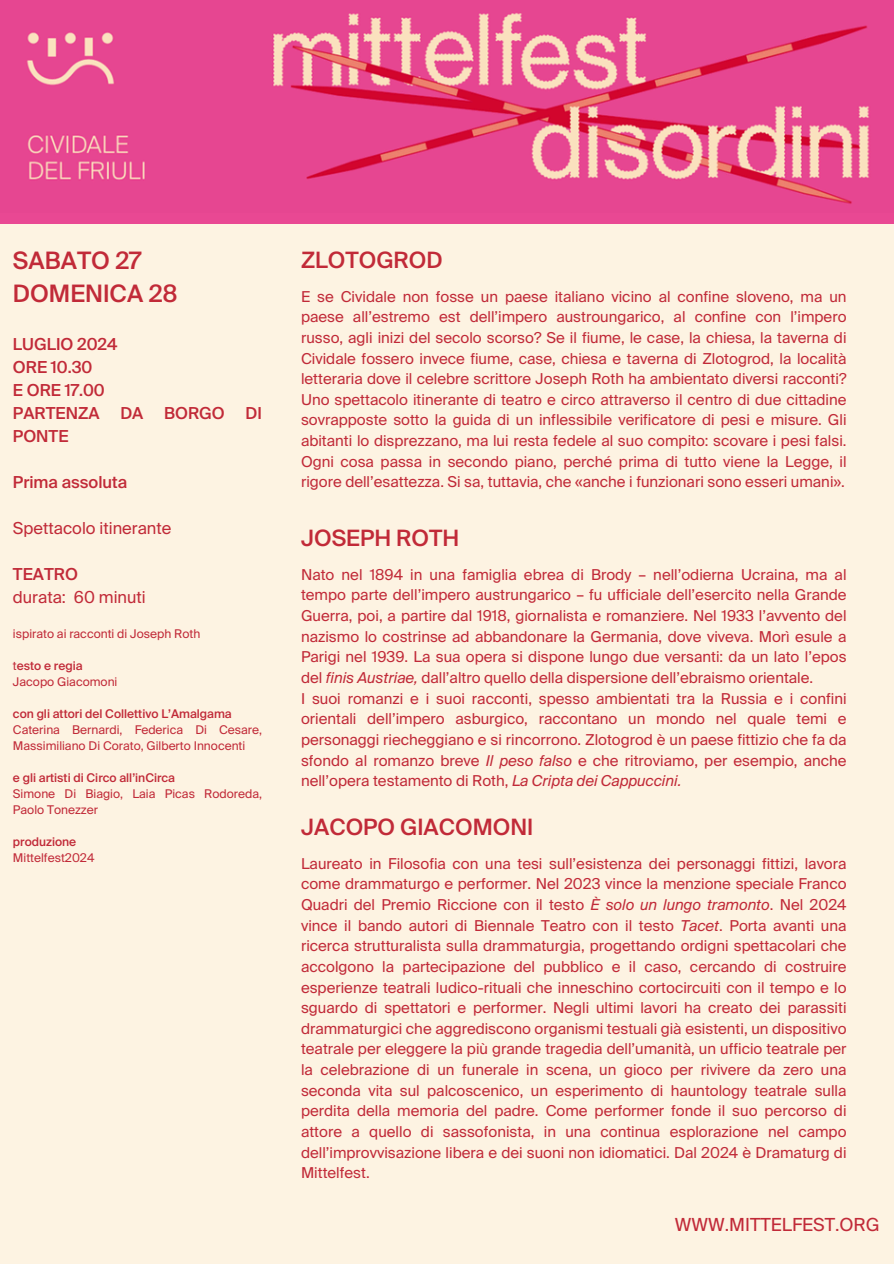
<style>
.page{position:relative;width:894px;height:1264px;background:#fff}
.page>*{position:absolute;margin:0;border:0;box-sizing:border-box;transform-origin:0 0}
.t1{font:500 24px/33px "Suisse Intl";color:#c12a38}
.t2{font:500 22.5px "Suisse Intl";color:#c12a38}
.t3{font:18px "Suisse Intl";color:#c12a38}
.t4{font:500 16.5px/23px "Suisse Intl";color:#c12a38}
.t5{font:16.5px/23px "Suisse Intl";color:#c12a38}
.t6{font:15px/20.5px "Suisse Intl";color:#c12a38;text-align:justify}
.t7{font:12px/16px "Suisse Intl";color:#c12a38}
.t8{font:500 12px "Suisse Intl";color:#c12a38}
.s1{font-weight:500}
.s2{font-weight:400}
.s3{font-style:italic}
</style>
<div class="page">
<div style="left:0;top:0;width:893px;height:1263px;background:#fdf3e2"></div>
<div style="left:0;top:0;width:893px;height:224px;background:#e94893"></div>
<img style="left:27px;top:13px;width:842px;height:191px">
<p class="t1" style="left:13px;top:244px;width:166px">SABATO 27<br>DOMENICA 28</p>
<p class="t4" style="left:13px;top:333px;width:106px">LUGLIO 2024<br>ORE 10.30<br>E ORE 17.00<br>PARTENZA</p>
<p class="t4" style="left:120px;top:402px;width:25px">DA</p>
<p class="t4" style="left:164px;top:402px;width:62px">BORGO</p>
<p class="t4" style="left:245px;top:402px;width:18px">DI</p>
<p class="t4" style="left:13px;top:425px;width:57px">PONTE</p>
<p class="t4" style="left:13px;top:471px;width:116px">Prima assoluta</p>
<p class="t5" style="left:13px;top:517px;width:160px">Spettacolo itinerante</p>
<p class="t5" style="left:13px;top:563px;width:134px"><span class="s1">TEATRO<br></span>durata: 60 minuti</p>
<p class="t7" style="left:13px;top:626px;width:189px">ispirato ai racconti di Joseph Roth</p>
<p class="t8" style="left:13px;top:658px;width:71px"><span class="s2">t</span>esto e regia</p>
<p class="t7" style="left:13px;top:674px;width:106px">Jacopo Giacomoni</p>
<p class="t8" style="left:13px;top:706px;width:220px">con gli attori del Collettivo L’Amalgama</p>
<p class="t7" style="left:13px;top:722px;width:250px">Caterina Bernardi, Federica Di Cesare,<br>Massimiliano Di Corato, Gilberto Innocenti</p>
<h6 class="t8" style="left:13px;top:770px;width:164px">e gli artisti di Circo all’inCirca</h6>
<h1 class="t7" style="left:13px;top:786px;width:250px">Simone Di Biagio, Laia Picas Rodoreda,<br>Paolo Tonezzer</h1>
<h1 class="t8" style="left:13px;top:834px;width:65px">produzione</h1>
<h6 class="t7" style="left:13px;top:850px;width:83px">Mittelfest2024</h6>
<h1 class="t2" style="left:301px;top:246px;width:143px">ZLOTOGROD</h1>
<h2 class="t6" style="left:301px;top:286px;width:547px">E se Cividale non fosse un paese italiano vicino al confine sloveno, ma un paese all’estremo est dell’impero austroungarico, al confine con l’impero russo, agli inizi del secolo scorso? Se il fiume, le case, la chiesa, la taverna di Cividale fossero invece fiume, case, chiesa e taverna di Zlotogrod, la località letteraria dove il celebre scrittore Joseph Roth ha ambientato diversi racconti?<br>Uno spettacolo itinerante di teatro e circo attraverso il centro di due cittadine sovrapposte sotto la guida di un inflessibile verificatore di pesi e misure. Gli abitanti lo disprezzano, ma lui resta fedele al suo compito: scovare i pesi falsi.<br>Ogni cosa passa in secondo piano, perché prima di tutto viene la Legge, il rigore dell’esattezza. Si sa, tuttavia, che «anche i funzionari sono esseri umani».</h2>
<h4 class="t2" style="left:301px;top:524px;width:160px">JOSEPH ROTH</h4>
<h5 class="t6" style="left:301px;top:564px;width:547px;text-align:left">Nato nel 1894 in una famiglia ebrea di Brody – nell’odierna Ucraina, ma al tempo parte dell’impero austrungarico – fu ufficiale dell’esercito nella Grande Guerra, poi, a partire dal 1918, giornalista e romanziere. Nel 1933 l’avvento del nazismo lo costrinse ad abbandonare la Germania, dove viveva. Morì esule a Parigi nel 1939. La sua opera si dispone lungo due versanti: da un lato l’epos del <span class="s3">finis Austriae,</span> dall’altro quello della dispersione dell’ebraismo orientale.<br>I suoi romanzi e i suoi racconti, spesso ambientati tra la Russia e i confini orientali dell’impero asburgico, raccontano un mondo nel quale temi e personaggi riecheggiano e si rincorrono. Zlotogrod è un paese fittizio che fa da sfondo al romanzo breve <span class="s3">Il peso falso</span> e che ritroviamo, per esempio, anche nell’opera testamento di Roth, <span class="s3">La Cripta dei Cappuccini.</span></h5>
<h5 class="t2" style="left:301px;top:812px;width:234px">JACOPO GIACOMONI</h5>
<p class="t6" style="left:301px;top:853px;width:547px">Laureato in Filosofia con una tesi sull’esistenza dei personaggi fittizi, lavora come drammaturgo e performer. Nel 2023 vince la menzione speciale Franco Quadri del Premio Riccione con il testo <span class="s3">È solo un lungo tramonto</span>. Nel 2024 vince il bando autori di Biennale Teatro con il testo <span class="s3">Tacet</span>. Porta avanti una ricerca strutturalista sulla drammaturgia, progettando ordigni spettacolari che accolgono la partecipazione del pubblico e il caso, cercando di costruire esperienze teatrali ludico-rituali che inneschino cortocircuiti con il tempo e lo sguardo di spettatori e performer. Negli ultimi lavori ha creato dei parassiti drammaturgici che aggrediscono organismi testuali già esistenti, un dispositivo teatrale per eleggere la più grande tragedia dell’umanità, un ufficio teatrale per la celebrazione di un funerale in scena, un gioco per rivivere da zero una seconda vita sul palcoscenico, un esperimento di hauntology teatrale sulla perdita della memoria del padre. Come performer fonde il suo percorso di attore a quello di sassofonista, in una continua esplorazione nel campo dell’improvvisazione libera e dei suoni non idiomatici. Dal 2024 è Dramaturg di Mittelfest.</p>
<h3 class="t3" style="left:674px;top:1212px;width:206px">WWW.MITTELFEST.ORG</h3>
</div>
